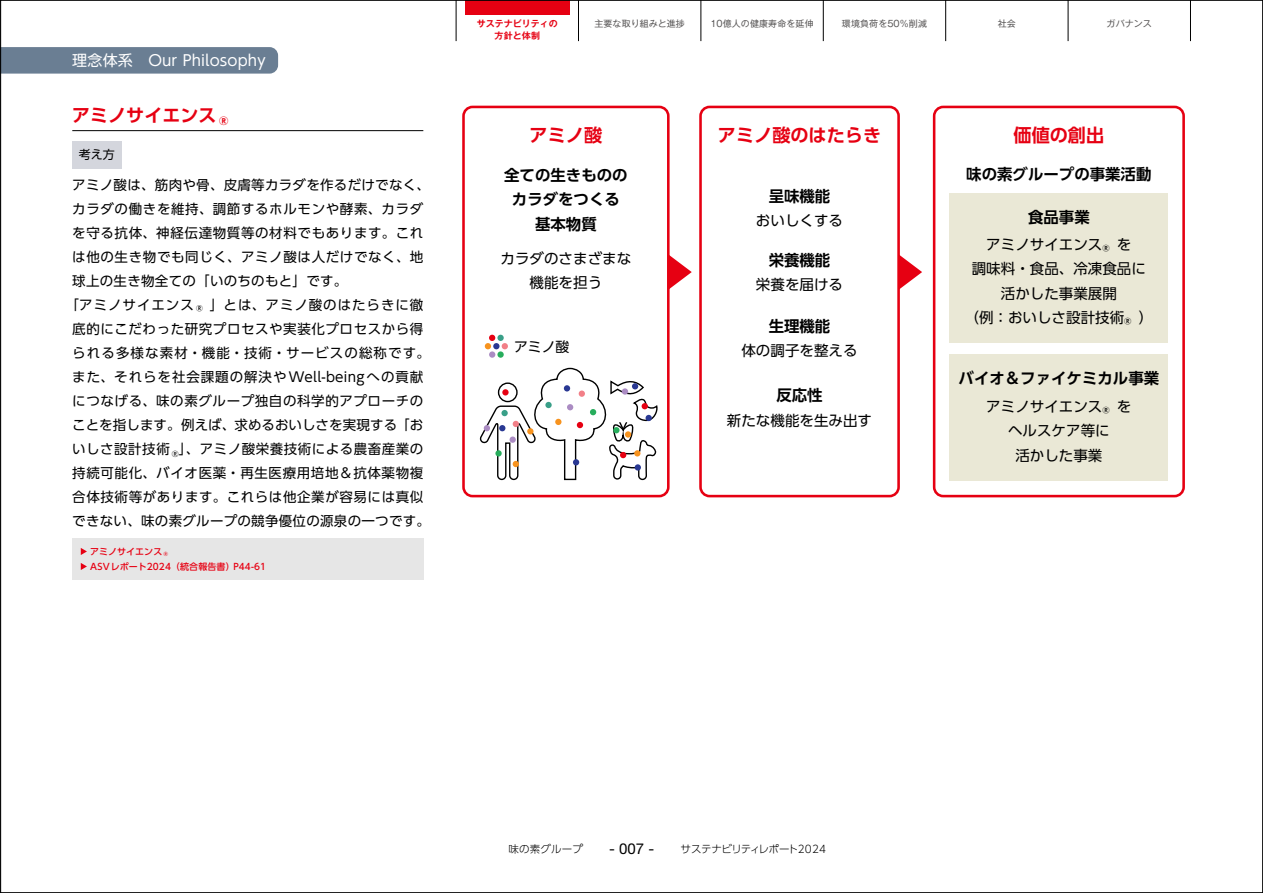
<style>
.page{position:relative;width:1263px;height:893px;background:#fff}
.page>*{position:absolute;margin:0;border:0;box-sizing:border-box;transform-origin:0 0}
.t1{font:700 18.15px "UD Shin Go Pr 6 N De";color:#e60012}
.t2{font:700 18px "UD Shin Go Pr 6 N De";color:#e60012}
.t3{font:700 15.45px/24.5px "UD Shin Go Pr 6 N De";color:#000;text-align:center}
.t4{font:15px "UD Shin Go Pr 6 N";letter-spacing:.01em;color:#fff}
.t5{font:15px "Helvetica Neue LT Std";color:#000}
.t6{font:14.55px/24.5px "UD Shin Go Pr 6 N";color:#000;text-align:center}
.t7{font:13.8px "UD Shin Go Pr 6 N";color:#000}
.t8{font:13.5px "UD Shin Go Pr 6 N";letter-spacing:.045em;color:#000}
.t9{font:13.5px "UD Shin Go Pr 6 N";letter-spacing:.02em;color:#000}
.t10{font:13.5px "UD Shin Go Pr 6 N";letter-spacing:.07em;color:#000}
.t11{font:13.5px "UD Shin Go Pr 6 N";color:#000}
.t12{font:13.5px "UD Shin Go Pr 6 N";letter-spacing:.08em;color:#000}
.t13{font:12px "UD Shin Go Pr 6 N";color:#000}
.t14{font:300 10.5px "UD Shin Go Pr 6 N";letter-spacing:-.05em;color:#000}
.t15{font:300 10.5px "UD Shin Go Pr 6 N";letter-spacing:.005em;color:#000}
.t16{font:9px "Gothic MB101 Pr 6 N";letter-spacing:.01em;color:#595757}
.t17{font:500 9px/15px "UD Shin Go Pr 6 N";letter-spacing:.01em;color:#e60012}
.t18{font:700 9px "Gothic MB101 Pr 6 N De";letter-spacing:.005em;color:#e60012}
</style>
<div class="page">
<hr style="left:1190px;top:0;width:1px;height:41px;background:#000">
<hr style="left:456px;top:0;width:1px;height:41px;background:#000">
<hr style="left:578px;top:0;width:1px;height:41px;background:#000">
<hr style="left:701px;top:0;width:1px;height:41px;background:#000">
<hr style="left:823px;top:0;width:1px;height:41px;background:#000">
<hr style="left:945px;top:0;width:1px;height:41px;background:#000">
<hr style="left:1068px;top:0;width:1px;height:41px;background:#000">
<div style="left:465px;top:0;width:105px;height:14px;background:#e60012"></div>
<hr style="left:72px;top:130px;width:351px;height:1px;background:#000">
<div style="left:72px;top:538px;width:351px;height:41px;background:#e6e6e6"></div>
<svg style="left:81px;top:548px;width:6px;height:7px"></svg>
<svg style="left:81px;top:563px;width:6px;height:7px"></svg>
<div style="left:72px;top:141px;width:49px;height:28px;background:#d4d6dd"></div>
<div style="left:462px;top:106px;width:208px;height:391px;border:3px solid #e60012;border-radius:9px"></div>
<div style="left:699px;top:106px;width:201px;height:391px;border:3px solid #e60012;border-radius:9px"></div>
<div style="left:933px;top:106px;width:252px;height:391px;border:3px solid #e60012;border-radius:9px"></div>
<div style="left:950px;top:194px;width:218px;height:149px;background:#eae8d6"></div>
<div style="left:950px;top:354px;width:218px;height:126px;background:#eae8d6"></div>
<svg style="left:668px;top:254px;width:24px;height:36px"></svg>
<svg style="left:898px;top:254px;width:24px;height:36px"></svg>
<svg style="left:497px;top:351px;width:7px;height:7px"></svg>
<div style="left:489px;top:351px;width:6px;height:7px;background:#ab8cc3;border-radius:50%"></div>
<svg style="left:485px;top:335px;width:23px;height:14px"></svg>
<svg style="left:479px;top:367px;width:179px;height:114px"></svg>
<svg style="left:2px;top:47px;width:276px;height:27px"></svg>
<p class="t4" style="left:72px;top:48px;width:195px">理念体系　Our Philosophy</p>
<h2 class="t2" style="left:72px;top:101px;width:158px">アミノサイエンス <sub>®</sub></h2>
<p class="t13" style="left:79px;top:145px;width:38px">考え方</p>
<p class="t9" style="left:72px;top:174px;width:359px">アミノ酸は、筋肉や骨、皮膚等カラダを作るだけでなく、</p>
<p class="t8" style="left:72px;top:198px;width:352px">カラダの働きを維持、調節するホルモンや酵素、カラダ</p>
<p class="t8" style="left:72px;top:222px;width:352px">を守る抗体、神経伝達物質等の材料でもあります。これ</p>
<p class="t8" style="left:72px;top:246px;width:352px">は他の生き物でも同じく、アミノ酸は人だけでなく、地</p>
<p class="t9" style="left:72px;top:270px;width:277px">球上の生き物全ての「いのちのもと」です。</p>
<p class="t10" style="left:66px;top:294px;width:359px">「アミノサイエンスR」とは、アミノ酸のはたらきに徹</p>
<p class="t8" style="left:72px;top:318px;width:353px">底的にこだわった研究プロセスや実装化プロセスから得</p>
<p class="t12" style="left:72px;top:342px;width:359px">られる多様な素材・機能・技術・サービスの総称です。</p>
<p class="t10" style="left:72px;top:366px;width:353px">また、それらを社会課題の解決やWell-beingへの貢献</p>
<p class="t8" style="left:72px;top:390px;width:353px">につなげる、味の素グループ独自の科学的アプローチの</p>
<p class="t11" style="left:72px;top:414px;width:352px">ことを指します。例えば、求めるおいしさを実現する「お</p>
<p class="t8" style="left:72px;top:438px;width:353px">いしさ設計技術 <sub>®</sub>」、アミノ酸栄養技術による農畜産業の</p>
<p class="t8" style="left:72px;top:462px;width:352px">持続可能化、バイオ医薬・再生医療用培地＆抗体薬物複</p>
<p class="t8" style="left:72px;top:486px;width:353px">合体技術等があります。これらは他企業が容易には真似</p>
<p class="t9" style="left:72px;top:510px;width:359px">できない、味の素グループの競争優位の源泉の一つです。</p>
<p class="t17" style="left:90px;top:544px;width:177px">アミノサイエンス <sub>®<br></sub>ASVレポート2024（統合報告書）P44-61</p>
<p class="t18" style="left:477px;top:16px;width:83px">サステナビリティの</p>
<p class="t16" style="left:594px;top:16px;width:92px">主要な取り組みと進捗</p>
<p class="t18" style="left:495px;top:28px;width:47px">方針と体制</p>
<p class="t16" style="left:710px;top:16px;width:105px">10億人の健康寿命を延伸</p>
<p class="t16" style="left:842px;top:16px;width:87px">環境負荷を50％削減</p>
<p class="t16" style="left:998px;top:16px;width:20px">社会</p>
<p class="t16" style="left:1106px;top:16px;width:47px">ガバナンス</p>
<h1 class="t1" style="left:530px;top:121px;width:74px">アミノ酸</h1>
<p class="t3" style="left:504px;top:162px;width:125px">全ての生きもののカラダをつくる基本物質</p>
<p class="t6" style="left:500px;top:245px;width:132px">カラダのさまざまな機能を担う</p>
<p class="t7" style="left:514px;top:335px;width:57px">アミノ酸</p>
<h1 class="t1" style="left:718px;top:121px;width:165px">アミノ酸のはたらき</h1>
<p class="t3" style="left:769px;top:183px;width:63px">呈味機能</p>
<p class="t6" style="left:756px;top:208px;width:89px">おいしくする</p>
<p class="t3" style="left:769px;top:247px;width:63px">栄養機能</p>
<p class="t6" style="left:756px;top:272px;width:89px">栄養を届ける</p>
<p class="t3" style="left:769px;top:313px;width:63px">生理機能</p>
<p class="t6" style="left:741px;top:338px;width:118px">体の調子を整える</p>
<p class="t3" style="left:776px;top:383px;width:48px">反応性</p>
<p class="t6" style="left:727px;top:407px;width:147px">新たな機能を生み出す</p>
<h1 class="t1" style="left:1013px;top:121px;width:92px">価値の創出</h1>
<p class="t3" style="left:966px;top:161px;width:187px">味の素グループの事業活動</p>
<p class="t3" style="left:1028px;top:205px;width:63px">食品事業</p>
<p class="t6" style="left:964px;top:232px;width:190px">アミノサイエンス®を<br>調味料・食品、冷凍食品に活かした事業展開<br>（例：おいしさ設計技術®）</p>
<p class="t3" style="left:958px;top:365px;width:202px">バイオ＆ファイケミカル事業</p>
<p class="t6" style="left:986px;top:394px;width:147px">アミノサイエンス®をヘルスケア等に<br>活かした事業</p>
<p class="t15" style="left:508px;top:840px;width:76px">味の素グループ</p>
<p class="t5" style="left:609px;top:839px;width:47px">- 007 -</p>
<p class="t14" style="left:681px;top:840px;width:147px">サステナビリティレポート2024</p>
</div>
